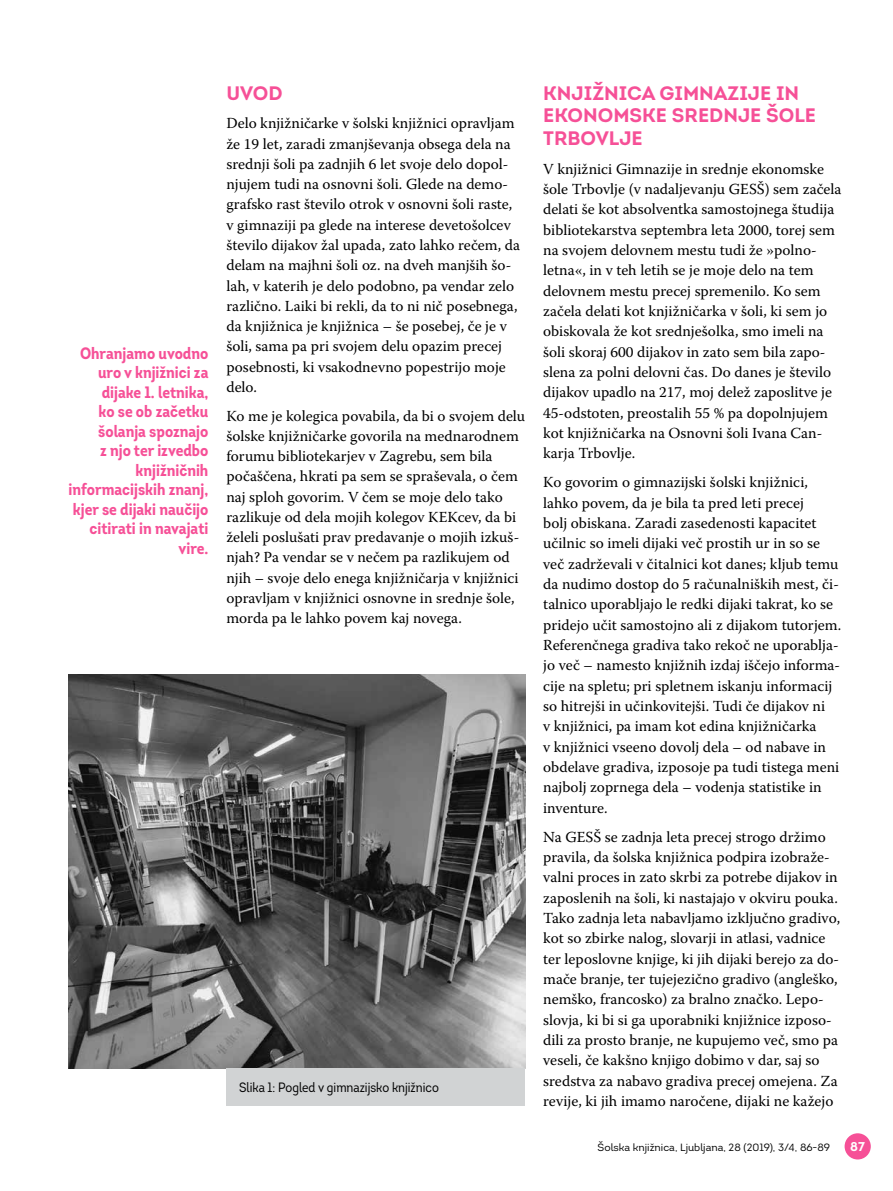
<style>
.page{position:relative;width:893px;height:1191px;background:#fff}
.page>*{position:absolute;margin:0;border:0;box-sizing:border-box;transform-origin:0 0}
.t1{font:700 19.5px/22.6px "Intro";color:#f65097}
.t2{font:700 16.5px/19.5px "Intro Cond";color:#f65097;text-align:right}
.t3{font:15.3px/20.4px "Warnock Pro";color:#000}
.t4{font:13.5px "Intro Cond";color:#000}
.t5{font:700 12.75px "Intro";color:#fff}
.t6{font:10.5px "Intro";color:#000}
</style>
<div class="page">
<div style="left:845px;top:1133px;width:26px;height:26px;background:#f65097;border-radius:50%"></div>
<img style="left:68px;top:674px;width:457px;height:395px">
<div style="left:226px;top:1069px;width:299px;height:37px;background:#d1d3d4"></div>
<p class="t2" style="left:69px;top:343px;width:141px">Ohranjamo uvodno uro v knjižnici za dijake 1. letnika,<br>ko se ob začetku šolanja spoznajo<br>z njo ter izvedbo knjižničnih informacijskih znanj, kjer se dijaki naučijo citirati in navajati vire.</p>
<p class="t1" style="left:226px;top:81px;width:58px">UVOD</p>
<p class="t3" style="left:226px;top:113px;width:295px">Delo knjižničarke v šolski knjižnici opravljam že 19 let, zaradi zmanjševanja obsega dela na srednji šoli pa zadnjih 6 let svoje delo dopol&shy;njujem tudi na osnovni šoli. Glede na demo&shy;grafsko rast število otrok v osnovni šoli raste, v gimnaziji pa glede na interese devetošolcev število dijakov žal upada, zato lahko rečem, da delam na majhni šoli oz. na dveh manjših šo&shy;lah, v katerih je delo podobno, pa vendar zelo različno. Laiki bi rekli, da to ni nič posebnega, da knjižnica je knjižnica – še posebej, če je v šoli, sama pa pri svojem delu opazim precej posebnosti, ki vsakodnevno popestrijo moje delo.</p>
<p class="t3" style="left:226px;top:405px;width:300px">Ko me je kolegica povabila, da bi o svojem delu šolske knjižničarke govorila na mednarodnem forumu bibliotekarjev v Zagrebu, sem bila počaščena, hkrati pa sem se spraševala, o čem naj sploh govorim. V čem se moje delo tako razlikuje od dela mojih kolegov KEKcev, da bi želeli poslušati prav predavanje o mojih izkuš&shy;njah? Pa vendar se v nečem pa razlikujem od njih – svoje delo enega knjižničarja v knjižnici opravljam v knjižnici osnovne in srednje šole, morda pa le lahko povem kaj novega.</p>
<p class="t4" style="left:239px;top:1079px;width:201px">Slika 1: Pogled v gimnazijsko knjižnico</p>
<p class="t1" style="left:543px;top:81px;width:274px">KNJIŽNICA GIMNAZIJE IN<br>EKONOMSKE SREDNJE ŠOLE<br>TRBOVLJE</p>
<p class="t3" style="left:543px;top:158px;width:300px">V knjižnici Gimnazije in srednje ekonomske šole Trbovlje (v nadaljevanju GESŠ) sem začela delati še kot absolventka samostojnega študija bibliotekarstva septembra leta 2000, torej sem na svojem delovnem mestu tudi že »polno&shy;letna«, in v teh letih se je moje delo na tem delovnem mestu precej spremenilo. Ko sem začela delati kot knjižničarka v šoli, ki sem jo obiskovala že kot srednješolka, smo imeli na šoli skoraj 600 dijakov in zato sem bila zapo&shy;slena za polni delovni čas. Do danes je število dijakov upadlo na 217, moj delež zaposlitve je 45-odstoten, preostalih 55 % pa dopolnjujem kot knjižničarka na Osnovni šoli Ivana Can&shy;karja Trbovlje.</p>
<p class="t3" style="left:543px;top:472px;width:300px">Ko govorim o gimnazijski šolski knjižnici, lahko povem, da je bila ta pred leti precej<br>bolj obiskana. Zaradi zasedenosti kapacitet učilnic so imeli dijaki več prostih ur in so se več zadrževali v čitalnici kot danes; kljub temu da nudimo dostop do 5 računalniških mest, či&shy;talnico uporabljajo le redki dijaki takrat, ko se pridejo učit samostojno ali z dijakom tutorjem.<br>Referenčnega gradiva tako rekoč ne uporablja&shy;jo več – namesto knjižnih izdaj iščejo informa&shy;cije na spletu; pri spletnem iskanju informacij so hitrejši in učinkovitejši. Tudi če dijakov ni<br>v knjižnici, pa imam kot edina knjižničarka<br>v knjižnici vseeno dovolj dela – od nabave in obdelave gradiva, izposoje pa tudi tistega meni najbolj zoprnega dela – vodenja statistike in inventure.</p>
<p class="t3" style="left:543px;top:826px;width:298px">Na GESŠ se zadnja leta precej strogo držimo pravila, da šolska knjižnica podpira izobraže&shy;valni proces in zato skrbi za potrebe dijakov in zaposlenih na šoli, ki nastajajo v okviru pouka.<br>Tako zadnja leta nabavljamo izključno gradivo, kot so zbirke nalog, slovarji in atlasi, vadnice ter leposlovne knjige, ki jih dijaki berejo za do&shy;mače branje, ter tujejezično gradivo (angleško, nemško, francosko) za bralno značko. Lepo&shy;slovja, ki bi si ga uporabniki knjižnice izposo&shy;dili za prosto branje, ne kupujemo več, smo pa veseli, če kakšno knjigo dobimo v dar, saj so sredstva za nabavo gradiva precej omejena. Za revije, ki jih imamo naročene, dijaki ne kažejo</p>
<p class="t6" style="left:598px;top:1140px;width:234px">Šolska knjižnica, Ljubljana, 28 (2019), 3/4, 86-89</p>
<p class="t5" style="left:850px;top:1137px;width:16px">87</p>
</div>
